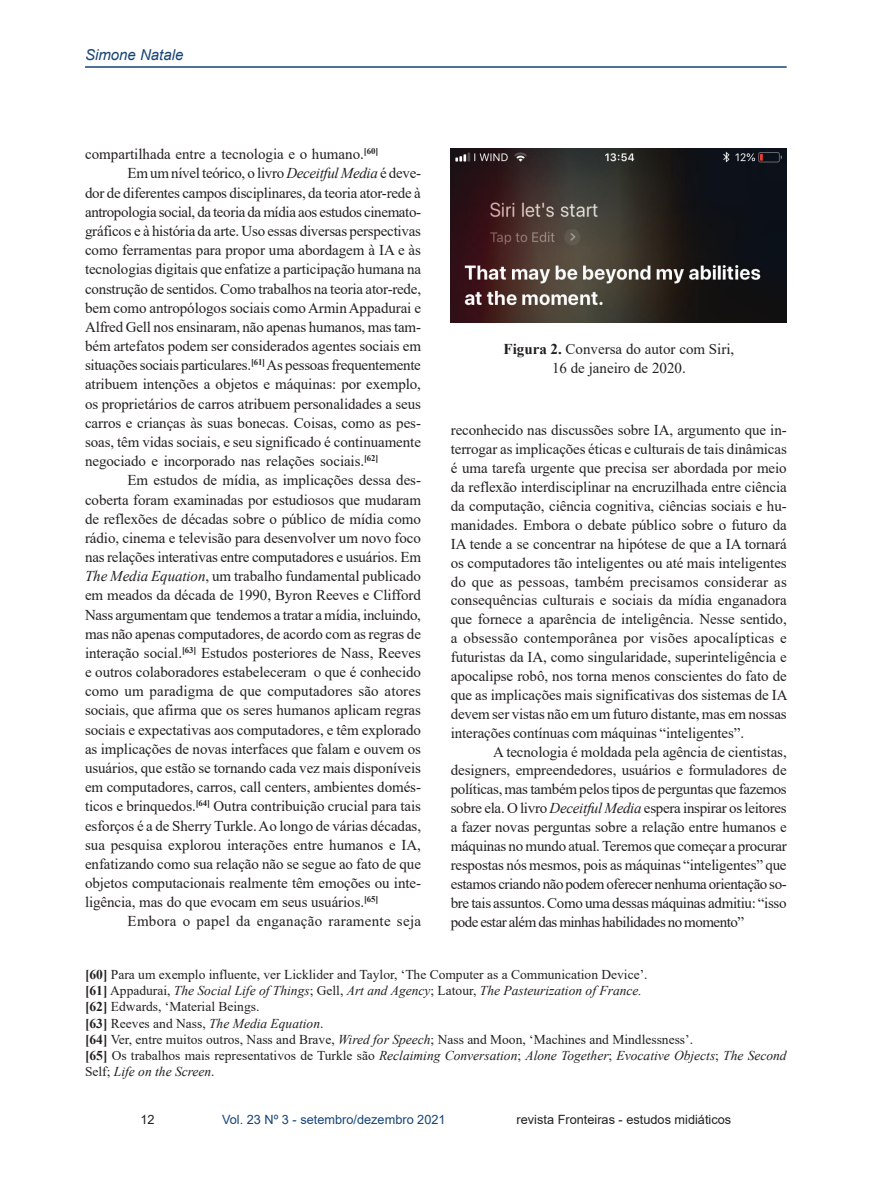
<style>
.page{position:relative;width:893px;height:1191px;background:#fff}
.page>*{position:absolute;margin:0;border:0;box-sizing:border-box;transform-origin:0 0}
.TEXTO{font:15px/19.2px "Times New Roman";letter-spacing:-.005em;color:#231f20;text-align:justify}
.LEGENDAS{font:15px "Times New Roman";color:#231f20}
.TEXTO-2{font:15px "Times New Roman";letter-spacing:.02em;color:#231f20}
.t1{font:italic 15px "Arial";color:#164476}
.NOTA_RODAPE_s__fio{font:italic 13.5px/16.2px "Times New Roman";color:#231f20}
.NOTA_RODAPE_s__fio-2{font:13.5px "Times New Roman";color:#231f20}
.t2{font:12.75px "Arial";color:#231f20}
.t3{font:12.75px "Arial";color:#164476}
.s1{font-style:italic}
.s2{font-weight:700}
.s3{font-weight:700;font-style:normal}
.s4{font-style:normal}
</style>
<div class="page">
<hr style="left:85px;top:66px;width:702px;height:2px;background:#164476">
<img style="left:451px;top:149px;width:336px;height:173px">
<p class="t1" style="left:85px;top:45px;width:100px">Simone Natale</p>
<p class="TEXTO" style="left:85px;top:144px;width:295px">compartilhada entre a tecnologia e o humano.<sup>[60]</sup></p>
<p class="TEXTO" style="left:85px;top:163px;width:338px;text-indent:43px">Em um nível teórico, o livro <span class="s1">Deceitful Media</span> é deve&shy;dor de diferentes campos disciplinares, da teoria ator-rede à antropologia social, da teoria da mídia aos estudos cinemato&shy;gráficos e à história da arte. Uso essas diversas perspectivas como ferramentas para propor uma abordagem à IA e às tecnologias digitais que enfatize a participação humana na construção de sentidos. Como trabalhos na teoria ator-rede, bem como antropólogos sociais como Armin Appadurai e Alfred Gell nos ensinaram, não apenas humanos, mas tam&shy;bém artefatos podem ser considerados agentes sociais em situações sociais particulares.<sup>[61]</sup> As pessoas frequentemente atribuem intenções a objetos e máquinas: por exemplo, os proprietários de carros atribuem personalidades a seus carros e crianças às suas bonecas. Coisas, como as pes&shy;soas, têm vidas sociais, e seu significado é continuamente negociado e incorporado nas relações sociais.<sup>[62]</sup></p>
<p class="TEXTO" style="left:85px;top:470px;width:338px;text-indent:43px">Em estudos de mídia, as implicações dessa des&shy;coberta foram examinadas por estudiosos que mudaram de reflexões de décadas sobre o público de mídia como rádio, cinema e televisão para desenvolver um novo foco nas relações interativas entre computadores e usuários. Em <span class="s1">The Media Equation</span>, um trabalho fundamental publicado em meados da década de 1990, Byron Reeves e Clifford Nass argumentam que tendemos a tratar a mídia, incluindo, mas não apenas computadores, de acordo com as regras de interação social.<sup>[63]</sup> Estudos posteriores de Nass, Reeves e outros colaboradores estabeleceram o que é conhecido como um paradigma de que computadores são atores sociais, que afirma que os seres humanos aplicam regras sociais e expectativas aos computadores, e têm explorado as implicações de novas interfaces que falam e ouvem os usuários, que estão se tornando cada vez mais disponíveis em computadores, carros, call centers, ambientes domés&shy;ticos e brinquedos.<sup>[64]</sup> Outra contribuição crucial para tais esforços é a de Sherry Turkle. Ao longo de várias décadas, sua pesquisa explorou interações entre humanos e IA, enfatizando como sua relação não se segue ao fato de que objetos computacionais realmente têm emoções ou inte&shy;ligência, mas do que evocam em seus usuários.<sup>[65]</sup></p>
<p class="TEXTO-2" style="left:128px;top:911px;width:295px">Embora o papel da enganação raramente seja</p>
<p class="NOTA_RODAPE_s__fio-2" style="left:85px;top:964px;width:564px"><span class="s2">[60]</span> Para um exemplo influente, ver Licklider and Taylor, ‘The Computer as a Communication Device’.</p>
<p class="NOTA_RODAPE_s__fio" style="left:85px;top:982px;width:558px"><span class="s3">[61]</span> <span class="s4">Appadurai,</span> The Social Life of Things<span class="s4">; Gell,</span> Art and Agency<span class="s4">; Latour,</span> The Pasteurization of France.</p>
<p class="NOTA_RODAPE_s__fio-2" style="left:85px;top:997px;width:176px"><span class="s2">[62]</span> Edwards, ‘Material Beings.</p>
<p class="NOTA_RODAPE_s__fio" style="left:85px;top:1014px;width:240px"><span class="s3">[63]</span> <span class="s4">Reeves and Nass,</span> The Media Equation<span class="s4">.</span></p>
<p class="NOTA_RODAPE_s__fio-2" style="left:85px;top:1029px;width:609px"><span class="s2">[64]</span> Ver, entre muitos outros, Nass and Brave, <span class="s1">Wired for Speech</span>; Nass and Moon, ‘Machines and Mindlessness’.</p>
<p class="NOTA_RODAPE_s__fio" style="left:85px;top:1047px;width:703px"><span class="s3">[65]</span> <span class="s4">Os trabalhos mais representativos de Turkle são</span> Reclaiming Conversation<span class="s4">;</span> Alone Together<span class="s4">;</span> Evocative Objects<span class="s4">;</span> The Second<br><span class="s4">Self;</span> Life on the Screen<span class="s4">.</span></p>
<p class="LEGENDAS" style="left:504px;top:338px;width:232px"><span class="s2">Figura 2.</span> Conversa do autor com Siri,</p>
<p class="LEGENDAS" style="left:552px;top:357px;width:135px">16 de janeiro de 2020.</p>
<p class="TEXTO" style="left:451px;top:420px;width:338px">reconhecido nas discussões sobre IA, argumento que in&shy;terrogar as implicações éticas e culturais de tais dinâmicas é uma tarefa urgente que precisa ser abordada por meio da reflexão interdisciplinar na encruzilhada entre ciência da computação, ciência cognitiva, ciências sociais e hu&shy;manidades. Embora o debate público sobre o futuro da IA tende a se concentrar na hipótese de que a IA tornará os computadores tão inteligentes ou até mais inteligentes do que as pessoas, também precisamos considerar as consequências culturais e sociais da mídia enganadora que fornece a aparência de inteligência. Nesse sentido, a obsessão contemporânea por visões apocalípticas e futuristas da IA, como singularidade, superinteligência e apocalipse robô, nos torna menos conscientes do fato de que as implicações mais significativas dos sistemas de IA devem ser vistas não em um futuro distante, mas em nossas interações contínuas com máquinas “inteligentes”.</p>
<p class="TEXTO" style="left:451px;top:741px;width:338px;text-indent:43px">A tecnologia é moldada pela agência de cientistas, designers, empreendedores, usuários e formuladores de políticas, mas também pelos tipos de perguntas que fazemos sobre ela. O livro <span class="s1">Deceitful Media</span> espera inspirar os leitores a fazer novas perguntas sobre a relação entre humanos e máquinas no mundo atual. Teremos que começar a procurar respostas nós mesmos, pois as máquinas “inteligentes” que estamos criando não podem oferecer nenhuma orientação so&shy;bre tais assuntos. Como uma dessas máquinas admitiu: “isso pode estar além das minhas habilidades no momento”</p>
<p class="t2" style="left:141px;top:1110px;width:16px">12</p>
<p class="t3" style="left:222px;top:1110px;width:225px">Vol. 23 Nº 3 - setembro/dezembro 2021</p>
<p class="t2" style="left:517px;top:1110px;width:216px">revista Fronteiras - estudos midiáticos</p>
</div>
